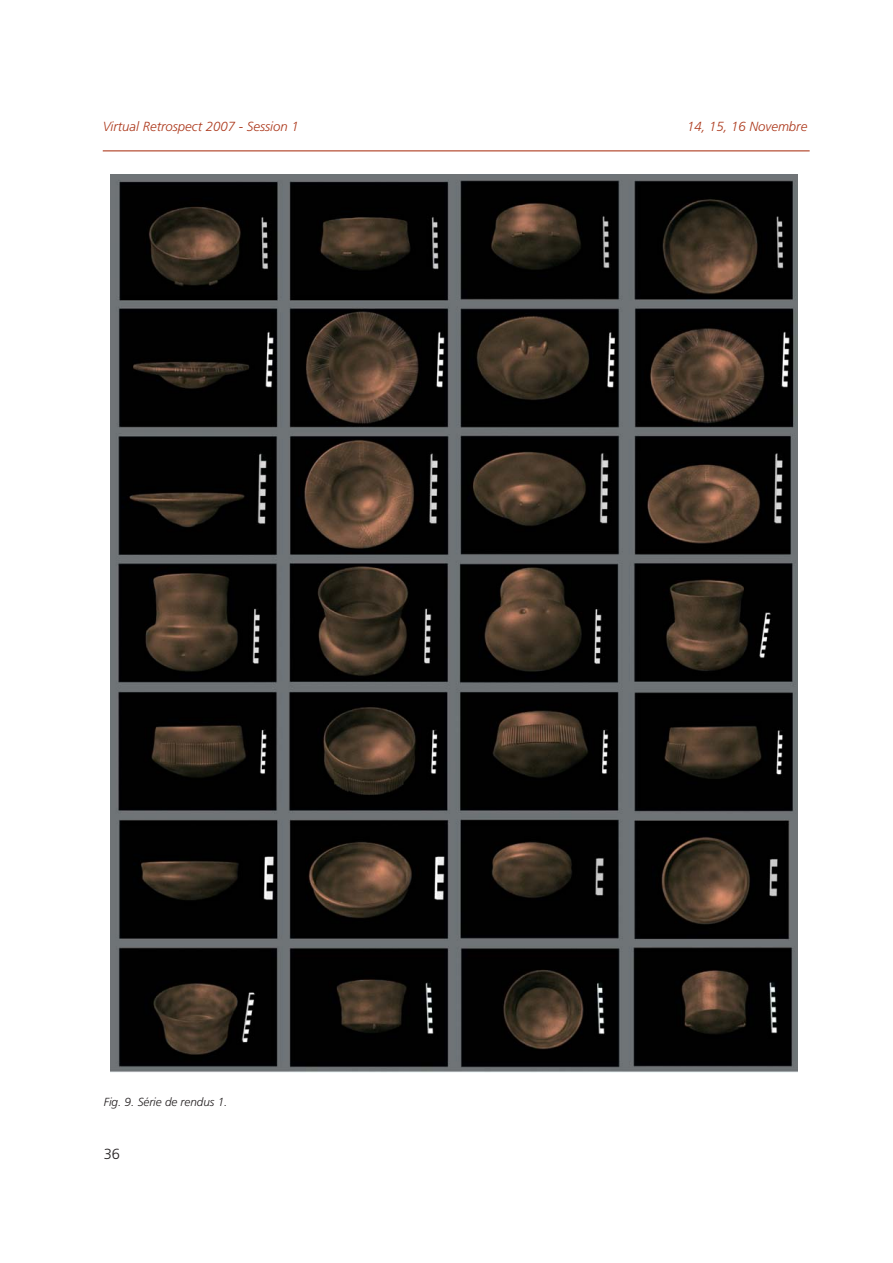
<style>
.page{position:relative;width:893px;height:1263px;background:#fff}
.page>*{position:absolute;margin:0;border:0;box-sizing:border-box;transform-origin:0 0}
.t1{font:300 14.7px "Frutiger";color:#231f20}
.t2{font:italic 300 13.2px "Frutiger";color:#ac381b}
.t3{font:italic 300 11.7px "Frutiger";color:#231f20}
</style>
<div class="page">
<hr style="left:103px;top:150px;width:707px;height:1px;background:#ac381b">
<img style="left:111px;top:175px;width:686px;height:897px">
<p class="t2" style="left:103px;top:121px;width:198px">Virtual Retrospect 2007 - Session 1</p>
<p class="t2" style="left:687px;top:121px;width:122px">14, 15, 16 Novembre</p>
<p class="t3" style="left:104px;top:1097px;width:125px">Fig. 9. Série de rendus 1.</p>
<p class="t1" style="left:104px;top:1148px;width:18px">36</p>
</div>
